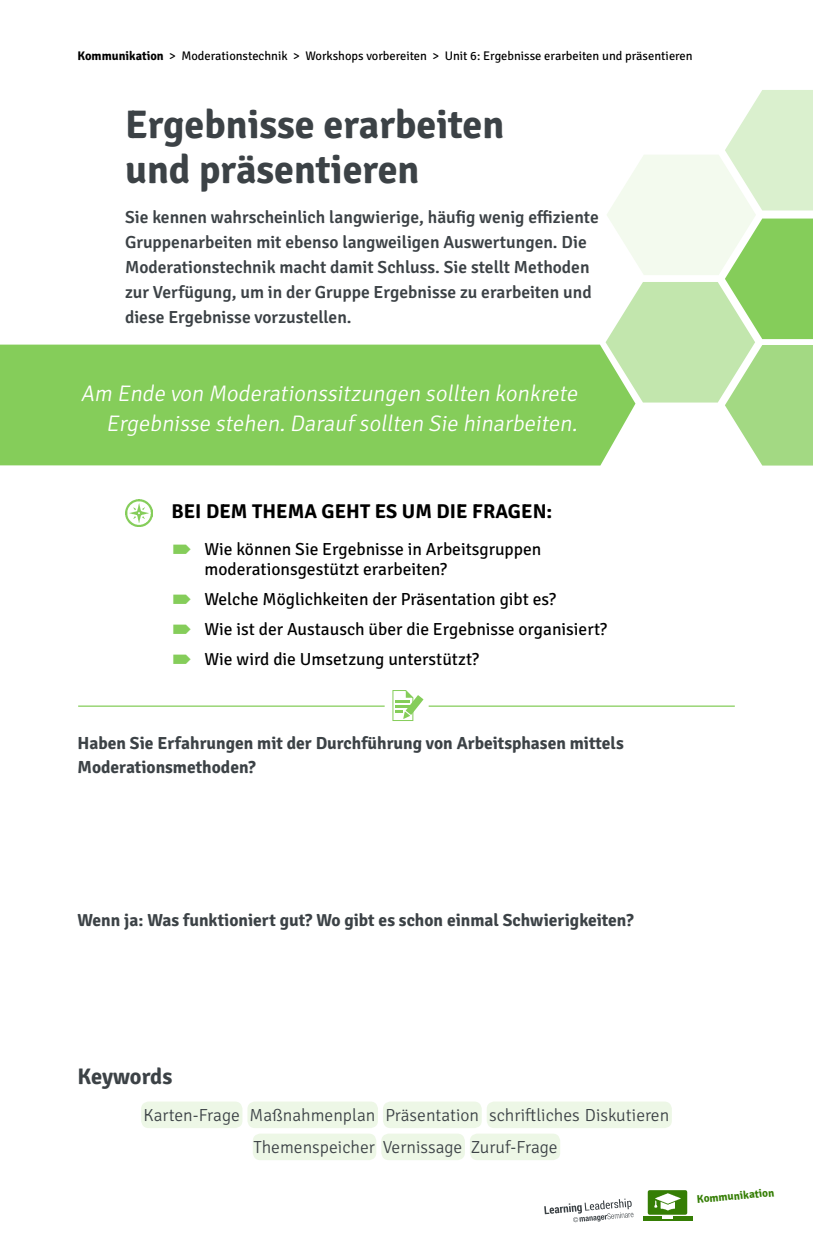
<style>
.page{position:relative;width:813px;height:1250px;background:#fff}
.page>*{position:absolute;margin:0;border:0;box-sizing:border-box;transform-origin:0 0}
.t1{font:700 40px/45px "Signika Negative";color:#3c4246}
.t2{font:italic 300 22.5px/30px "Signika Negative";color:#fff;text-align:right}
.t3{font:700 22.5px "Signika Negative";letter-spacing:-.01em;color:#3c4246}
.t4{font:700 20px "Signika Negative";letter-spacing:.005em;color:#000}
.t5{font:600 17.5px/25px "Signika Negative";color:#3c4246}
.t6{font:17.5px/30px "Signika Negative";color:#000}
.t7{font:700 17.5px/23.8px "Signika Negative";color:#3c4246}
.t8{font:300 17.5px/32px "Signika Negative";color:#3c4246;text-align:center}
.t9{font:12.5px "Signika Negative";color:#000}
.t10{font:700 11.25px "Signika Negative";color:#357e05}
.s1{font-weight:700}
</style>
<div class="page">
<div style="left:647px;top:1190px;width:40px;height:25px;background:#357e05;border-radius:2px"></div>
<svg style="left:643px;top:1216px;width:49px;height:5px"></svg>
<img style="left:654px;top:1194px;width:27px;height:16px">
<svg style="left:544px;top:1199px;width:89px;height:23px"></svg>
<div style="left:0;top:345px;width:605px;height:121px;background:#85cd5a"></div>
<svg style="left:605px;top:90px;width:207px;height:376px"></svg>
<hr style="left:78px;top:706px;width:306px;height:1px;background:#85cd5a">
<hr style="left:428px;top:706px;width:306px;height:1px;background:#85cd5a">
<svg style="left:392px;top:690px;width:31px;height:31px"></svg>
<hr style="left:395px;top:705px;width:15px;height:3px;background:#85cd5a">
<img style="left:125px;top:499px;width:27px;height:27px">
<div style="left:141px;top:1102px;width:101px;height:26px;background:#edf7e6;border-radius:7px"></div>
<div style="left:247px;top:1102px;width:131px;height:26px;background:#edf7e6;border-radius:7px"></div>
<div style="left:383px;top:1102px;width:98px;height:26px;background:#edf7e6;border-radius:7px"></div>
<div style="left:486px;top:1102px;width:185px;height:26px;background:#edf7e6;border-radius:7px"></div>
<div style="left:253px;top:1134px;width:123px;height:26px;background:#edf7e6;border-radius:7px"></div>
<div style="left:381px;top:1134px;width:84px;height:26px;background:#edf7e6;border-radius:7px"></div>
<div style="left:470px;top:1134px;width:90px;height:26px;background:#edf7e6;border-radius:7px"></div>
<p class="t9" style="left:78px;top:47px;width:616px"><span class="s1">Kommunikation</span> &gt; Moderationstechnik &gt; Workshops vorbereiten &gt; Unit 6: Ergebnisse erarbeiten und präsentieren</p>
<h1 class="t1" style="left:125px;top:99px;width:381px">Ergebnisse erarbeiten und präsentieren</h1>
<p class="t5" style="left:125px;top:203px;width:475px">Sie kennen wahrscheinlich langwierige, häufig wenig effiziente Gruppenarbeiten mit ebenso langweiligen Auswertungen. Die Moderationstechnik macht damit Schluss. Sie stellt Methoden zur Verfügung, um in der Gruppe Ergebnisse zu erarbeiten und diese Ergebnisse vorzustellen.</p>
<p class="t2" style="left:81px;top:377px;width:502px">Am Ende von Moderationssitzungen sollten konkrete<br>Ergebnisse stehen.Daraufsollten Sie hinarbeiten.</p>
<p class="t4" style="left:171px;top:497px;width:382px">BEI DEM THEMA GEHT ES UM DIE FRAGEN:</p>
<p class="t6" style="left:204px;top:538px;width:338px;line-height:20px">Wie können Sie Ergebnisse in Arbeitsgruppen moderationsgestützt erarbeiten?</p>
<p class="t6" style="left:204px;top:583px;width:404px">Welche Möglichkeiten der Präsentation gibt es?<br>Wie ist der Austausch über die Ergebnisse organisiert?<br>Wie wird die Umsetzung unterstützt?</p>
<p class="t7" style="left:78px;top:730px;width:547px">Haben Sie Erfahrungen mit der Durchführung von Arbeitsphasen mittels<br>Moderationsmethoden?</p>
<p class="t7" style="left:78px;top:908px;width:557px">Wenn ja: Was funktioniert gut? Wo gibt es schon einmal Schwierigkeiten?</p>
<p class="t3" style="left:78px;top:1060px;width:96px">Keywords</p>
<p class="t8" style="left:143px;top:1098px;width:527px">Karten-Frage Maßnahmenplan Präsentation schriftliches Diskutieren<br>Themenspeicher Vernissage Zuruf-Frage</p>
<p class="t10" style="left:696px;top:1191px;width:79px;rotate:-5deg">Kommunikation</p>
</div>
